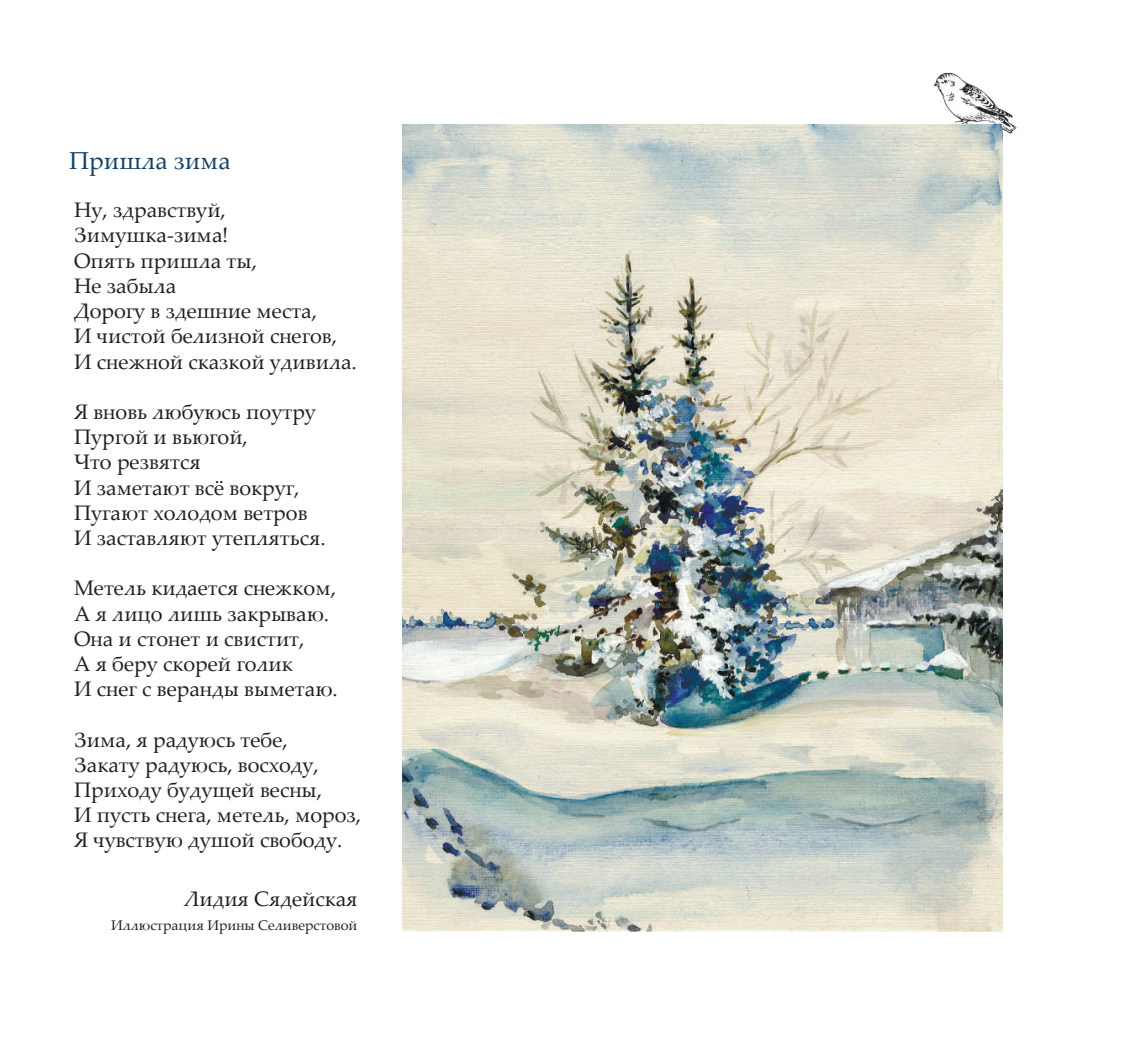
<style>
.page{position:relative;width:1127px;height:1052px;background:#fff}
.page>*{position:absolute;margin:0;border:0;box-sizing:border-box;transform-origin:0 0}
.t1{font:24.5px "Palatino Linotype";color:#13426a}
.t2{font:21px/25.2px "Palatino Linotype";color:#231f20}
.t3{font:14px "Palatino Linotype";color:#231f20}
</style>
<div class="page">
<img style="left:918px;top:72px;width:99px;height:77px">
<img style="left:402px;top:125px;width:600px;height:806px">
<p class="t1" style="left:69px;top:143px;width:163px">Пришла зима</p>
<p class="t2" style="left:74px;top:197px;width:284px">Ну, здравствуй,<br>Зимушка-зима!<br>Опять пришла ты,<br>Не забыла<br>Дорогу в здешние места,<br>И чистой белизной снегов,<br>И снежной сказкой удивила.</p>
<p class="t2" style="left:74px;top:398px;width:253px">Я вновь любуюсь поутру<br>Пургой и вьюгой,<br>Что резвятся<br>И заметают всё вокруг,<br>Пугают холодом ветров<br>И заставляют утепляться.</p>
<p class="t2" style="left:74px;top:575px;width:265px">Метель кидается снежком,<br>А я лицо лишь закрываю.<br>Она и стонет и свистит,<br>А я беру скорей голик<br>И снег с веранды выметаю.</p>
<p class="t2" style="left:74px;top:726px;width:288px">Зима, я радуюсь тебе,<br>Закату радуюсь, восходу,<br>Приходу будущей весны,<br>И пусть снега, метель, мороз,<br>Я чувствую душой свободу.</p>
<p class="t2" style="left:184px;top:885px;width:175px">Лидия Сядейская</p>
<p class="t3" style="left:111px;top:915px;width:248px">Иллюстрация Ирины Селиверстовой</p>
</div>
